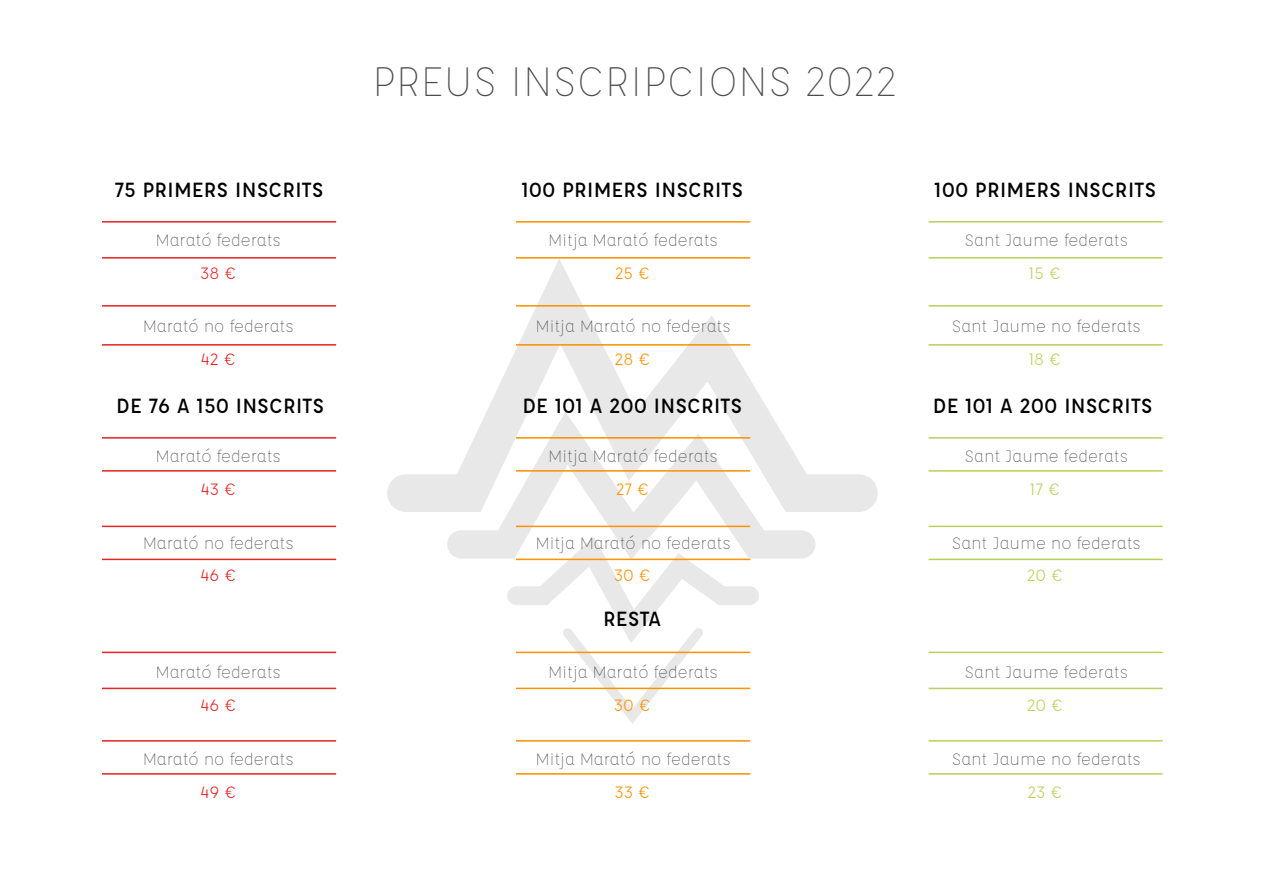
<style>
.page{position:relative;width:1263px;height:893px;background:#fff}
.page>*{position:absolute;margin:0;border:0;box-sizing:border-box;transform-origin:0 0}
.t1{font:300 45px "Affogato";color:#4d4c4c}
.t2{font:500 22.5px "Affogato";color:#000}
.t3{font:300 18px "Affogato";color:#4d4c4c}
.t4{font:18px "Affogato";color:#e52421}
.t5{font:18px "Affogato";color:#ff9100}
.t6{font:18px "Affogato";color:#b9d159}
</style>
<div class="page">
<svg style="left:507px;top:560px;width:252px;height:164px"></svg>
<svg style="left:447px;top:512px;width:368px;height:48px"></svg>
<svg style="left:387px;top:258px;width:491px;height:254px"></svg>
<hr style="left:102px;top:221px;width:234px;height:2px;background:#e52722">
<hr style="left:102px;top:257px;width:234px;height:2px;background:#e52722">
<hr style="left:102px;top:305px;width:234px;height:2px;background:#e52722">
<hr style="left:102px;top:344px;width:234px;height:2px;background:#e52722">
<hr style="left:102px;top:437px;width:234px;height:2px;background:#e52722">
<hr style="left:102px;top:470px;width:234px;height:2px;background:#e52722">
<hr style="left:102px;top:526px;width:234px;height:1px;background:#e52722">
<hr style="left:102px;top:559px;width:234px;height:1px;background:#e52722">
<hr style="left:102px;top:652px;width:234px;height:1px;background:#e52722">
<hr style="left:102px;top:688px;width:234px;height:1px;background:#e52722">
<hr style="left:102px;top:740px;width:234px;height:2px;background:#e52722">
<hr style="left:102px;top:773px;width:234px;height:2px;background:#e52722">
<hr style="left:516px;top:221px;width:234px;height:2px;background:#ff9100">
<hr style="left:516px;top:257px;width:234px;height:2px;background:#ff9100">
<hr style="left:516px;top:305px;width:234px;height:2px;background:#ff9100">
<hr style="left:516px;top:344px;width:234px;height:2px;background:#ff9100">
<hr style="left:516px;top:437px;width:234px;height:2px;background:#ff9100">
<hr style="left:516px;top:470px;width:234px;height:2px;background:#ff9100">
<hr style="left:516px;top:526px;width:234px;height:1px;background:#ff9100">
<hr style="left:516px;top:559px;width:234px;height:1px;background:#ff9100">
<hr style="left:516px;top:652px;width:234px;height:1px;background:#ff9100">
<hr style="left:516px;top:688px;width:234px;height:1px;background:#ff9100">
<hr style="left:516px;top:740px;width:234px;height:2px;background:#ff9100">
<hr style="left:516px;top:773px;width:234px;height:2px;background:#ff9100">
<hr style="left:928px;top:221px;width:234px;height:2px;background:#b8d15a">
<hr style="left:928px;top:257px;width:234px;height:2px;background:#b8d15a">
<hr style="left:928px;top:305px;width:234px;height:2px;background:#b8d15a">
<hr style="left:928px;top:344px;width:234px;height:2px;background:#b8d15a">
<hr style="left:928px;top:437px;width:234px;height:2px;background:#b8d15a">
<hr style="left:928px;top:470px;width:234px;height:2px;background:#b8d15a">
<hr style="left:928px;top:526px;width:234px;height:1px;background:#b8d15a">
<hr style="left:928px;top:559px;width:234px;height:1px;background:#b8d15a">
<hr style="left:928px;top:652px;width:234px;height:1px;background:#b8d15a">
<hr style="left:928px;top:688px;width:234px;height:1px;background:#b8d15a">
<hr style="left:928px;top:740px;width:234px;height:2px;background:#b8d15a">
<hr style="left:928px;top:773px;width:234px;height:2px;background:#b8d15a">
<h1 class="t1" style="left:372px;top:54px;width:526px">PREUS INSCRIPCIONS 2022</h1>
<p class="t2" style="left:114px;top:175px;width:211px">75 PRIMERS INSCRITS</p>
<p class="t2" style="left:521px;top:175px;width:223px">100 PRIMERS INSCRITS</p>
<p class="t2" style="left:934px;top:175px;width:223px">100 PRIMERS INSCRITS</p>
<p class="t3" style="left:156px;top:229px;width:127px">Marató federats</p>
<p class="t3" style="left:548px;top:229px;width:171px">Mitja Marató federats</p>
<p class="t3" style="left:965px;top:229px;width:165px">Sant Jaume federats</p>
<p class="t4" style="left:200px;top:262px;width:38px">38 €</p>
<p class="t5" style="left:615px;top:262px;width:37px">25 €</p>
<p class="t6" style="left:1029px;top:262px;width:33px">15 €</p>
<p class="t3" style="left:143px;top:315px;width:152px">Marató no federats</p>
<p class="t3" style="left:535px;top:315px;width:197px">Mitja Marató no federats</p>
<p class="t3" style="left:952px;top:315px;width:191px">Sant Jaume no federats</p>
<p class="t4" style="left:201px;top:348px;width:36px">42 €</p>
<p class="t5" style="left:614px;top:348px;width:37px">28 €</p>
<p class="t6" style="left:1029px;top:348px;width:34px">18 €</p>
<p class="t2" style="left:116px;top:391px;width:210px">DE 76 A 150 INSCRITS</p>
<p class="t2" style="left:522px;top:391px;width:221px">DE 101 A 200 INSCRITS</p>
<p class="t2" style="left:933px;top:391px;width:221px">DE 101 A 200 INSCRITS</p>
<p class="t3" style="left:156px;top:445px;width:127px">Marató federats</p>
<p class="t3" style="left:548px;top:445px;width:171px">Mitja Marató federats</p>
<p class="t3" style="left:965px;top:445px;width:165px">Sant Jaume federats</p>
<p class="t4" style="left:201px;top:478px;width:37px">43 €</p>
<p class="t5" style="left:616px;top:478px;width:35px">27 €</p>
<p class="t6" style="left:1030px;top:478px;width:31px">17 €</p>
<p class="t3" style="left:143px;top:531px;width:152px">Marató no federats</p>
<p class="t3" style="left:535px;top:531px;width:197px">Mitja Marató no federats</p>
<p class="t3" style="left:952px;top:531px;width:191px">Sant Jaume no federats</p>
<p class="t4" style="left:200px;top:564px;width:37px">46 €</p>
<p class="t5" style="left:614px;top:564px;width:38px">30 €</p>
<p class="t6" style="left:1027px;top:564px;width:38px">20 €</p>
<p class="t2" style="left:603px;top:604px;width:60px">RESTA</p>
<p class="t3" style="left:156px;top:661px;width:127px">Marató federats</p>
<p class="t3" style="left:548px;top:661px;width:171px">Mitja Marató federats</p>
<p class="t3" style="left:964px;top:661px;width:165px">Sant Jaume federats</p>
<p class="t4" style="left:200px;top:694px;width:37px">46 €</p>
<p class="t5" style="left:614px;top:694px;width:38px">30 €</p>
<p class="t6" style="left:1027px;top:694px;width:38px">20 €</p>
<p class="t3" style="left:143px;top:747px;width:152px">Marató no federats</p>
<p class="t3" style="left:535px;top:747px;width:197px">Mitja Marató no federats</p>
<p class="t3" style="left:952px;top:747px;width:191px">Sant Jaume no federats</p>
<p class="t4" style="left:200px;top:780px;width:37px">49 €</p>
<p class="t5" style="left:615px;top:780px;width:37px">33 €</p>
<p class="t6" style="left:1027px;top:780px;width:36px">23 €</p>
</div>
